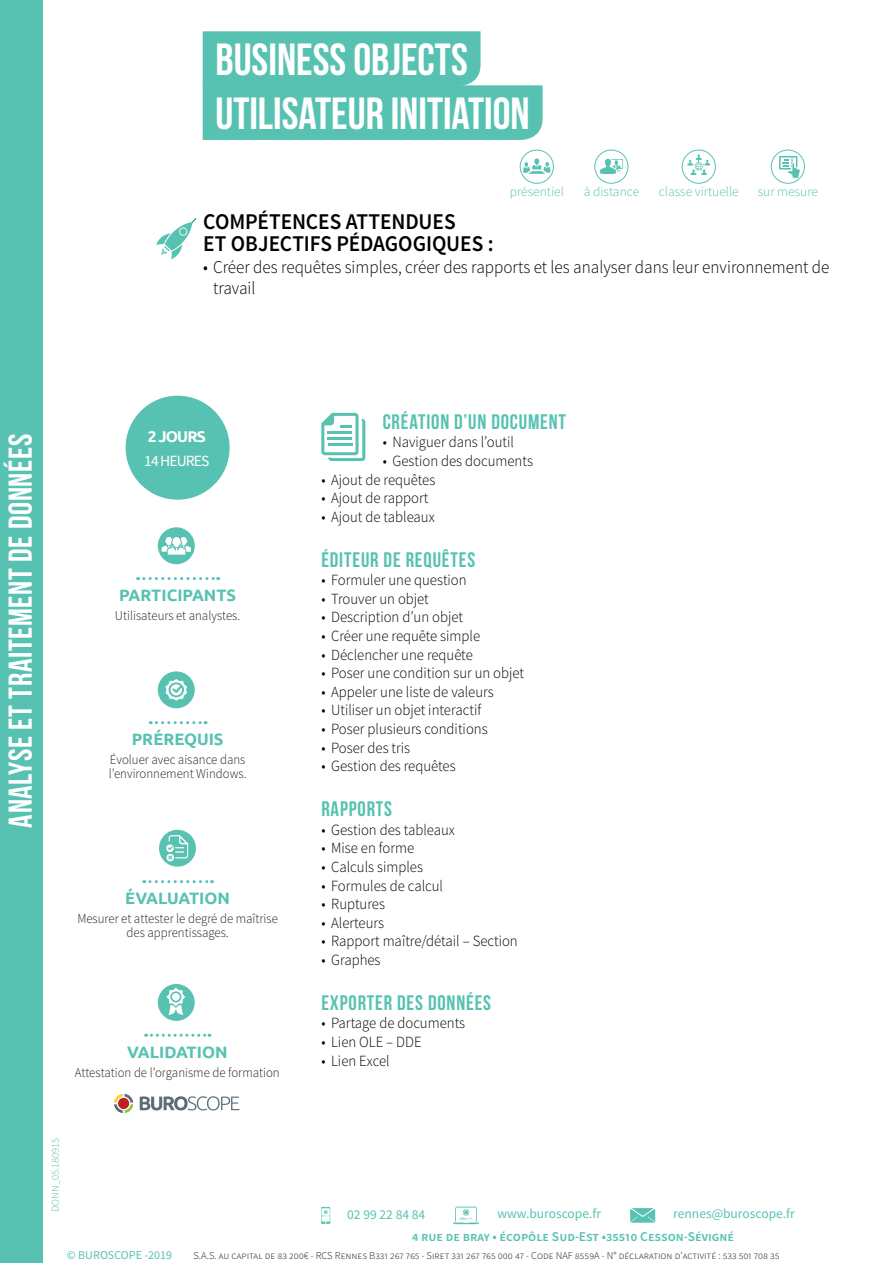
<style>
.page{position:relative;width:893px;height:1263px;background:#fff}
.page>*{position:absolute;margin:0;border:0;box-sizing:border-box;transform-origin:0 0}
.t1{font:700 45px/54px "Bebas Neue";color:#fff}
.t2{font:700 33px "Bebas Neue";letter-spacing:.02em;color:#fff}
.t3{font:600 22.5px/22.8px "Source Sans Pro";letter-spacing:-.005em;color:#000001;scale:.95 1}
.t4{font:700 21px "Bebas Neue";letter-spacing:.04em;color:#57c2b1}
.t5{font:300 18px/21.6px "Source Sans Pro";color:#000001;scale:.95 1}
.t6{font:700 16.5px "Ubuntu";color:#57c2b1}
.t7{font:15.6px "Source Sans Pro";letter-spacing:-.06em;color:#fff}
.t8{font:700 15.6px "Ubuntu";letter-spacing:-.06em;color:#fff}
.t9{font:300 15.45px "Source Sans Pro";color:#000001;scale:.95 1}
.t10{font:300 13.5px/14.2px "Source Sans Pro";color:#231f20;scale:.95 1}
.t11{font:600 13.5px "Source Sans Pro";color:#57c2b1}
.t12{font:13.5px "Source Sans Pro";color:#57c2b1}
.t13{font:300 13.5px "Source Sans Pro";color:#57c2b1}
.t14{font:12px "Source Sans Pro";color:#57c2b1}
.t15{font:300 10.5px "Source Sans Pro";color:#231f20}
.t16{font:300 10.5px "Source Sans Pro";color:#57c2b1}
</style>
<div class="page">
<div style="left:126px;top:396px;width:104px;height:104px;background:#57c2b1;border-radius:50%"></div>
<svg style="left:203px;top:31px;width:340px;height:109px;background:#67c8b8"></svg>
<div style="left:0;top:0;width:43px;height:1263px;background:#57c2b1"></div>
<svg style="left:321px;top:1207px;width:9px;height:17px"></svg>
<svg style="left:453px;top:1206px;width:26px;height:18px"></svg>
<svg style="left:630px;top:1208px;width:25px;height:15px"></svg>
<svg style="left:138px;top:577px;width:81px;height:3px"></svg>
<div style="left:158px;top:527px;width:37px;height:37px;background:#57c2b1;border-radius:50%"></div>
<svg style="left:162px;top:537px;width:29px;height:18px"></svg>
<svg style="left:150px;top:721px;width:56px;height:3px"></svg>
<div style="left:158px;top:671px;width:37px;height:37px;background:#57c2b1;border-radius:50%"></div>
<svg style="left:165px;top:679px;width:22px;height:22px"></svg>
<svg style="left:321px;top:413px;width:44px;height:48px"></svg>
<svg style="left:146px;top:1034px;width:64px;height:3px"></svg>
<svg style="left:114px;top:1094px;width:19px;height:19px"></svg>
<svg style="left:140px;top:1096px;width:99px;height:14px"></svg>
<svg style="left:158px;top:984px;width:37px;height:37px"></svg>
<svg style="left:144px;top:880px;width:68px;height:3px"></svg>
<svg style="left:159px;top:830px;width:37px;height:37px"></svg>
<div style="left:594px;top:150px;width:34px;height:34px;border:1px solid #57c2b1;border-radius:50%"></div>
<div style="left:520px;top:150px;width:34px;height:34px;border:1px solid #57c2b1;border-radius:50%"></div>
<div style="left:682px;top:150px;width:34px;height:34px;border:1px solid #57c2b1;border-radius:50%"></div>
<div style="left:771px;top:150px;width:34px;height:34px;border:1px solid #57c2b1;border-radius:50%"></div>
<svg style="left:779px;top:156px;width:21px;height:22px"></svg>
<svg style="left:523px;top:158px;width:27px;height:16px"></svg>
<svg style="left:687px;top:154px;width:23px;height:21px"></svg>
<svg style="left:600px;top:159px;width:23px;height:15px"></svg>
<svg style="left:156px;top:218px;width:40px;height:41px"></svg>
<h1 class="t1" style="left:215px;top:32px;width:316px">BUSINESS OBJECTS<br>UTILISATEUR INITIATION</h1>
<p class="t13" style="left:510px;top:184px;width:56px">présentiel</p>
<p class="t13" style="left:584px;top:184px;width:57px">à distance</p>
<p class="t13" style="left:659px;top:184px;width:82px">classe virtuelle</p>
<p class="t13" style="left:758px;top:184px;width:62px">sur mesure</p>
<h3 class="t3" style="left:203px;top:210px;width:307px">COMPÉTENCES ATTENDUES<br>ET OBJECTIFS PÉDAGOGIQUES :</h3>
<p class="t5" style="left:213px;top:256px;width:650px;text-indent:-10px">• Créer des requêtes simples, créer des rapports et les analyser dans leur environnement de travail</p>
<h2 class="t2" style="left:2px;top:827px;width:395px;rotate:-90deg">ANALYSE ET TRAITEMENT DE DONNÉES</h2>
<p class="t8" style="left:148px;top:427px;width:60px">2 JOURS</p>
<p class="t7" style="left:144px;top:451px;width:67px">14 HEURES</p>
<p class="t6" style="left:119px;top:585px;width:119px">PARTICIPANTS</p>
<p class="t10" style="left:115px;top:608px;width:133px">Utilisateurs et analystes.</p>
<p class="t6" style="left:132px;top:729px;width:93px">PRÉREQUIS</p>
<p class="t10" style="left:109px;top:752px;width:147px">Évoluer avec aisance dans l’environnement Windows.</p>
<p class="t6" style="left:125px;top:888px;width:106px">ÉVALUATION</p>
<p class="t10" style="left:77px;top:911px;width:213px;text-align:center">Mesurer et attester le degré de maîtrise des apprentissages.</p>
<p class="t6" style="left:127px;top:1042px;width:102px">VALIDATION</p>
<p class="t10" style="left:75px;top:1065px;width:217px">Attestation de l’organisme de formation</p>
<h3 class="t4" style="left:383px;top:410px;width:185px">CRÉATION D’UN DOCUMENT</h3>
<p class="t9" style="left:383px;top:433px;width:140px">• Naviguer dans l’outil</p>
<p class="t9" style="left:383px;top:451px;width:160px">• Gestion des documents</p>
<p class="t9" style="left:321px;top:470px;width:122px">• Ajout de requêtes</p>
<p class="t9" style="left:321px;top:489px;width:114px">• Ajout de rapport</p>
<p class="t9" style="left:321px;top:507px;width:121px">• Ajout de tableaux</p>
<h3 class="t4" style="left:321px;top:548px;width:155px">ÉDITEUR DE REQUÊTES</h3>
<p class="t9" style="left:321px;top:571px;width:155px">• Formuler une question</p>
<p class="t9" style="left:321px;top:589px;width:115px">• Trouver un objet</p>
<p class="t9" style="left:321px;top:608px;width:151px">• Description d’un objet</p>
<p class="t9" style="left:321px;top:626px;width:169px">• Créer une requête simple</p>
<p class="t9" style="left:321px;top:645px;width:161px">• Déclencher une requête</p>
<p class="t9" style="left:321px;top:664px;width:215px">• Poser une condition sur un objet</p>
<p class="t9" style="left:321px;top:682px;width:183px">• Appeler une liste de valeurs</p>
<p class="t9" style="left:321px;top:701px;width:170px">• Utiliser un objet interactif</p>
<p class="t9" style="left:321px;top:719px;width:177px">• Poser plusieurs conditions</p>
<p class="t9" style="left:321px;top:738px;width:95px">• Poser des tris</p>
<p class="t9" style="left:321px;top:757px;width:143px">• Gestion des requêtes</p>
<h3 class="t4" style="left:321px;top:797px;width:72px">RAPPORTS</h3>
<p class="t9" style="left:321px;top:820px;width:142px">• Gestion des tableaux</p>
<p class="t9" style="left:321px;top:839px;width:99px">• Mise en forme</p>
<p class="t9" style="left:321px;top:857px;width:108px">• Calculs simples</p>
<p class="t9" style="left:321px;top:876px;width:130px">• Formules de calcul</p>
<p class="t9" style="left:321px;top:895px;width:69px">• Ruptures</p>
<p class="t9" style="left:321px;top:913px;width:67px">• Alerteurs</p>
<p class="t9" style="left:321px;top:932px;width:208px">• Rapport maître/détail – Section</p>
<p class="t9" style="left:321px;top:950px;width:64px">• Graphes</p>
<h3 class="t4" style="left:321px;top:991px;width:171px">EXPORTER DES DONNÉES</h3>
<p class="t9" style="left:321px;top:1014px;width:153px">• Partage de documents</p>
<p class="t9" style="left:321px;top:1032px;width:107px">• Lien OLE – DDE</p>
<p class="t9" style="left:321px;top:1051px;width:73px">• Lien Excel</p>
<p class="t16" style="left:49px;top:1212px;width:76px;rotate:-90deg">DONN_05.180915</p>
<p class="t14" style="left:67px;top:1248px;width:107px">© BUROSCOPE -2019</p>
<p class="t12" style="left:347px;top:1206px;width:80px">02 99 22 84 84</p>
<p class="t12" style="left:497px;top:1205px;width:105px">www.buroscope.fr</p>
<p class="t12" style="left:673px;top:1205px;width:123px">rennes@buroscope.fr</p>
<p class="t11" style="left:412px;top:1228px;width:324px">4 rue de bray • écopôle Sud-Est •35510 Cesson-Sévigné</p>
<p class="t15" style="left:193px;top:1249px;width:587px">S.A.S. au capital de 83 200€ - RCS Rennes B331 267 765 - Siret 331 267 765 000 47 - Code NAF 8559A - N° déclaration d'activité : 533 501 708 35</p>
</div>
